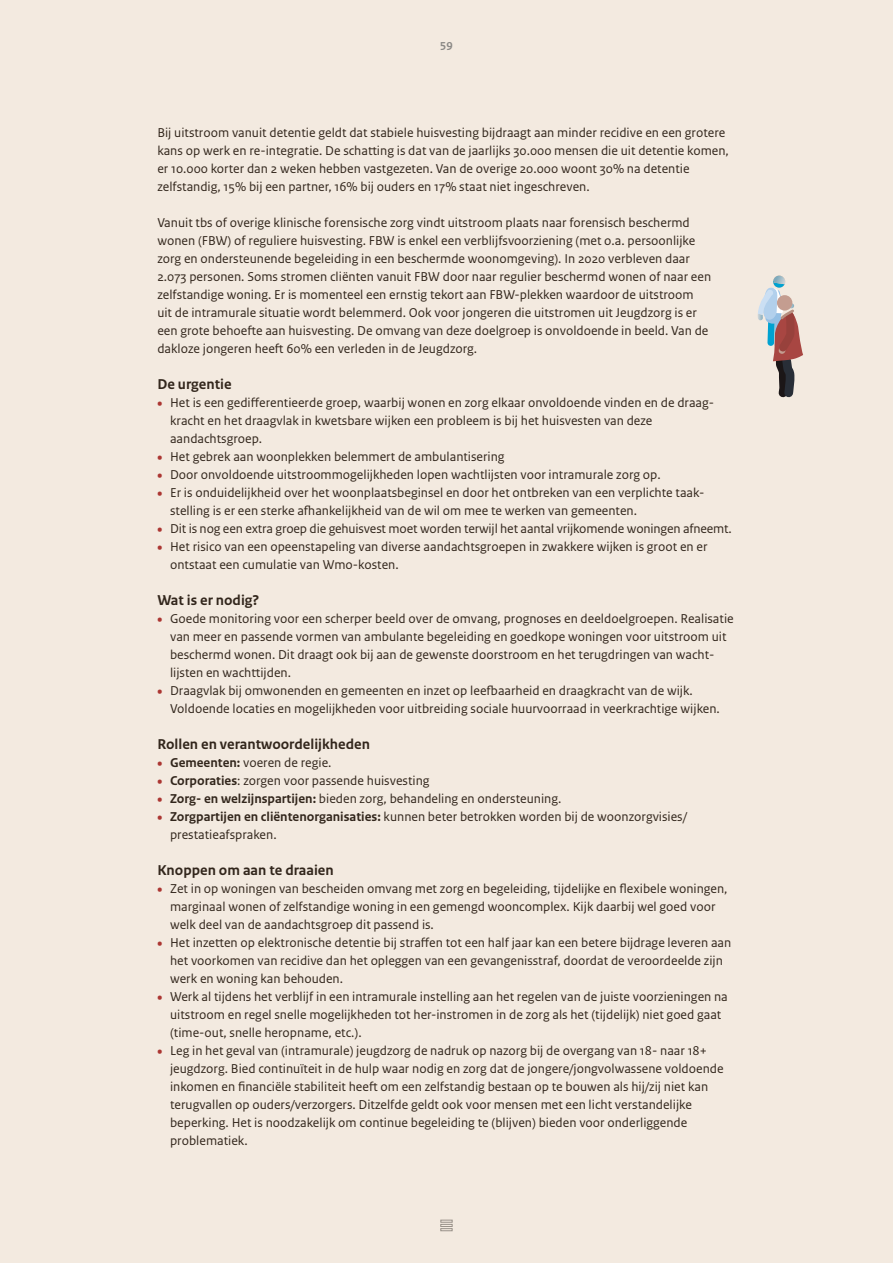
<style>
.page{position:relative;width:893px;height:1263px;background:#f3eae0}
.page>*{position:absolute;margin:0;border:0;box-sizing:border-box;transform-origin:0 0}
.Alineakop_bijlagen{font:700 15px "Rijksoverheid Sans Text";color:#32261c}
._10_RO_Broodtekst_Sa{font:13.5px/18px "Rijksoverheid Sans Text";color:#32261c}
.t1{font:700 12px "Rijksoverheid Sans Text";color:#8b8986}
.s1{font-family:"Rijksoverheid Sans Heading";font-weight:700;font-size:18px;color:#ab3632}
.s2{font-weight:700}
</style>
<div class="page">
<svg style="left:758px;top:276px;width:45px;height:122px"></svg>
<svg style="left:441px;top:1220px;width:11px;height:11px"></svg>
<p class="t1" style="left:440px;top:37px;width:14px">59</p>
<p class="_10_RO_Broodtekst_Sa" style="left:157px;top:124px;width:573px">Bij uitstroom vanuit detentie geldt dat stabiele huisvesting bijdraagt aan minder recidive en een grotere kans op werk en re-integratie. De schatting is dat van de jaarlijks 30.000 mensen die uit detentie komen, er 10.000 korter dan 2 weken hebben vastgezeten. Van de overige 20.000 woont 30% na detentie zelfstandig, 15% bij een partner, 16% bij ouders en 17% staat niet ingeschreven.</p>
<p class="_10_RO_Broodtekst_Sa" style="left:157px;top:214px;width:555px">Vanuit tbs of overige klinische forensische zorg vindt uitstroom plaats naar forensisch beschermd wonen (FBW) of reguliere huisvesting. FBW is enkel een verblijfsvoorziening (met o.a. persoonlijke zorg en ondersteunende begeleiding in een beschermde woonomgeving). In 2020 verbleven daar 2.073 personen. Soms stromen cliënten vanuit FBW door naar regulier beschermd wonen of naar een zelfstandige woning. Er is momenteel een ernstig tekort aan FBW-plekken waardoor de uitstroom uit de intramurale situatie wordt belemmerd. Ook voor jongeren die uitstromen uit Jeugdzorg is er een grote behoefte aan huisvesting. De omvang van deze doelgroep is onvoldoende in beeld. Van de dakloze jongeren heeft 60% een verleden in de Jeugdzorg.</p>
<p class="Alineakop_bijlagen" style="left:157px;top:376px;width:76px">De urgentie</p>
<p class="_10_RO_Broodtekst_Sa" style="left:170px;top:394px;width:546px;text-indent:-13px"><span class="s1">•</span> Het is een gedifferentieerde groep, waarbij wonen en zorg elkaar onvoldoende vinden en de draag&shy;kracht en het draagvlak in kwetsbare wijken een probleem is bij het huisvesten van deze aandachtsgroep.</p>
<p class="_10_RO_Broodtekst_Sa" style="left:157px;top:448px;width:349px"><span class="s1">•</span> Het gebrek aan woonplekken belemmert de ambulantisering</p>
<p class="_10_RO_Broodtekst_Sa" style="left:157px;top:466px;width:505px"><span class="s1">•</span> Door onvoldoende uitstroommogelijkheden lopen wachtlijsten voor intramurale zorg op.</p>
<p class="_10_RO_Broodtekst_Sa" style="left:170px;top:484px;width:534px;text-indent:-13px"><span class="s1">•</span> Er is onduidelijkheid over het woonplaatsbeginsel en door het ontbreken van een verplichte taak&shy;stelling is er een sterke afhankelijkheid van de wil om mee te werken van gemeenten.</p>
<p class="_10_RO_Broodtekst_Sa" style="left:157px;top:520px;width:576px"><span class="s1">•</span> Dit is nog een extra groep die gehuisvest moet worden terwijl het aantal vrijkomende woningen afneemt.</p>
<p class="_10_RO_Broodtekst_Sa" style="left:170px;top:538px;width:539px;text-indent:-13px"><span class="s1">•</span> Het risico van een opeenstapeling van diverse aandachtsgroepen in zwakkere wijken is groot en er ontstaat een cumulatie van Wmo-kosten.</p>
<p class="Alineakop_bijlagen" style="left:157px;top:592px;width:104px">Wat is er nodig?</p>
<p class="_10_RO_Broodtekst_Sa" style="left:170px;top:610px;width:565px;text-indent:-13px"><span class="s1">•</span> Goede monitoring voor een scherper beeld over de omvang, prognoses en deeldoelgroepen. Realisatie van meer en passende vormen van ambulante begeleiding en goedkope woningen voor uitstroom uit beschermd wonen. Dit draagt ook bij aan de gewenste doorstroom en het terugdringen van wacht&shy;lijsten en wachttijden.</p>
<p class="_10_RO_Broodtekst_Sa" style="left:170px;top:682px;width:551px;text-indent:-13px"><span class="s1">•</span> Draagvlak bij omwonenden en gemeenten en inzet op leefbaarheid en draagkracht van de wijk.<br>Voldoende locaties en mogelijkheden voor uitbreiding sociale huurvoorraad in veerkrachtige wijken.</p>
<p class="Alineakop_bijlagen" style="left:157px;top:736px;width:214px">Rollen en verantwoordelijkheden</p>
<p class="_10_RO_Broodtekst_Sa" style="left:157px;top:754px;width:176px"><span class="s1">•</span> <span class="s2">Gemeenten:</span> voeren de regie.</p>
<p class="_10_RO_Broodtekst_Sa" style="left:157px;top:772px;width:274px"><span class="s1">•</span> <span class="s2">Corporaties</span>: zorgen voor passende huisvesting</p>
<p class="_10_RO_Broodtekst_Sa" style="left:157px;top:790px;width:406px"><span class="s1">•</span> <span class="s2">Zorg- en welzijnspartijen:</span> bieden zorg, behandeling en ondersteuning.</p>
<p class="_10_RO_Broodtekst_Sa" style="left:170px;top:808px;width:518px;text-indent:-13px"><span class="s1">•</span> <span class="s2">Zorgpartijen en cliëntenorganisaties:</span> kunnen beter betrokken worden bij de woonzorgvisies/ prestatieafspraken.</p>
<p class="Alineakop_bijlagen" style="left:157px;top:862px;width:178px">Knoppen om aan te draaien</p>
<p class="_10_RO_Broodtekst_Sa" style="left:170px;top:880px;width:559px;text-indent:-13px"><span class="s1">•</span> Zet in op woningen van bescheiden omvang met zorg en begeleiding, tijdelijke en flexibele woningen, marginaal wonen of zelfstandige woning in een gemengd wooncomplex. Kijk daarbij wel goed voor welk deel van de aandachtsgroep dit passend is.</p>
<p class="_10_RO_Broodtekst_Sa" style="left:170px;top:934px;width:563px;text-indent:-13px"><span class="s1">•</span> Het inzetten op elektronische detentie bij straffen tot een half jaar kan een betere bijdrage leveren aan het voorkomen van recidive dan het opleggen van een gevangenisstraf, doordat de veroordeelde zijn werk en woning kan behouden.</p>
<p class="_10_RO_Broodtekst_Sa" style="left:170px;top:988px;width:559px;text-indent:-13px"><span class="s1">•</span> Werk al tijdens het verblijf in een intramurale instelling aan het regelen van de juiste voorzieningen na uitstroom en regel snelle mogelijkheden tot her-instromen in de zorg als het (tijdelijk) niet goed gaat (time-out, snelle heropname, etc.).</p>
<p class="_10_RO_Broodtekst_Sa" style="left:170px;top:1042px;width:555px;text-indent:-13px"><span class="s1">•</span> Leg in het geval van (intramurale) jeugdzorg de nadruk op nazorg bij de overgang van 18- naar 18+ jeugdzorg. Bied continuïteit in de hulp waar nodig en zorg dat de jongere/jongvolwassene voldoende inkomen en financiële stabiliteit heeft om een zelfstandig bestaan op te bouwen als hij/zij niet kan terugvallen op ouders/verzorgers. Ditzelfde geldt ook voor mensen met een licht verstandelijke beperking. Het is noodzakelijk om continue begeleiding te (blijven) bieden voor onderliggende problematiek.</p>
</div>
